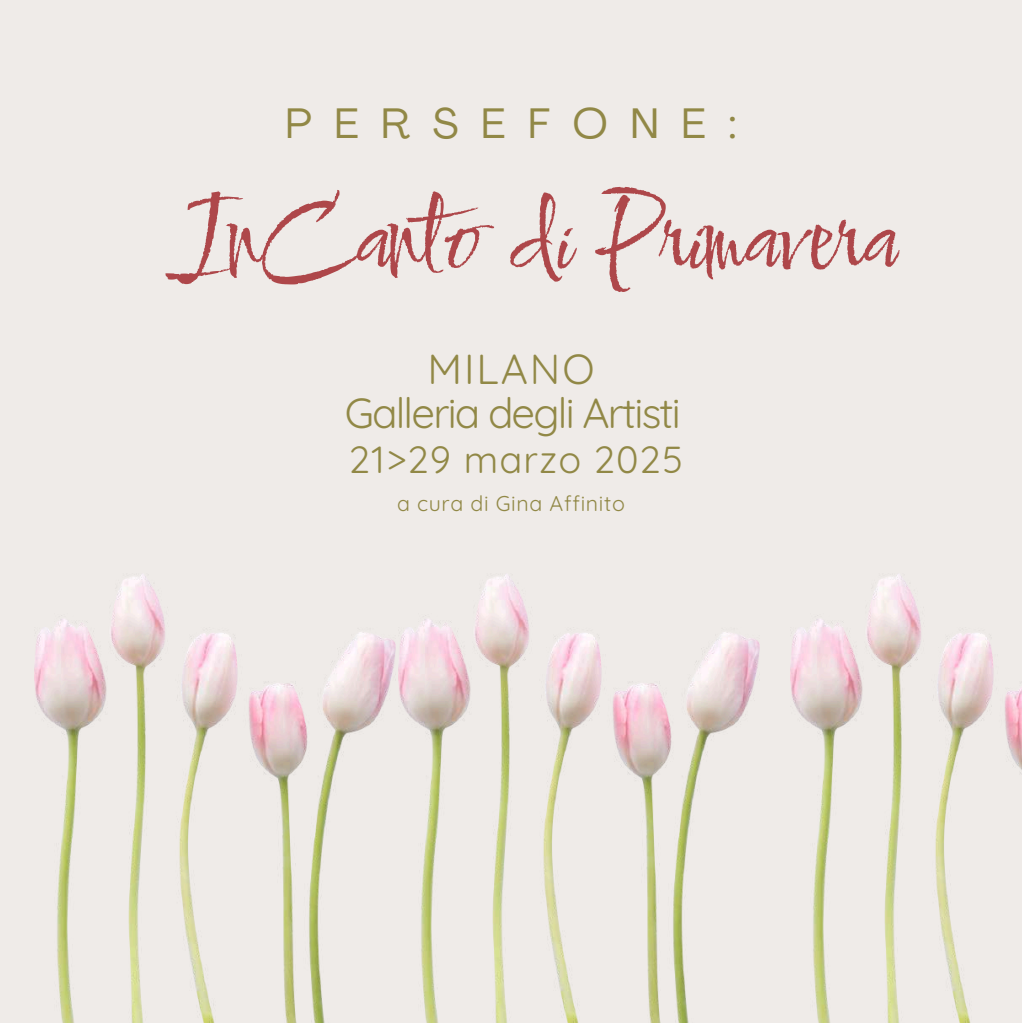
<style>
.page{position:relative;width:1022px;height:1023px;background:#fff}
.page>*{position:absolute;margin:0;border:0;box-sizing:border-box;transform-origin:0 0}
.t1{font:107.45px "Comforter Brush";color:#ae474a}
.t2{font:42px/43.8px "Quicksand";letter-spacing:-.045em;color:#918846;text-align:center}
.t3{font:42px "Agrandir";letter-spacing:.54em;color:#918846}
.t4{font:37.8px "Quicksand";letter-spacing:.03em;color:#918846}
.t5{font:21.35px "Quicksand";letter-spacing:.03em;color:#918846}
</style>
<div class="page">
<div style="left:0;top:0;width:1022px;height:1022px;background:#efebe8"></div>
<img style="left:35px;top:574px;width:361px;height:448px">
<img style="left:399px;top:574px;width:361px;height:448px">
<img style="left:790px;top:574px;width:232px;height:448px">
<p class="t3" style="left:285px;top:106px;width:453px">PERSEFONE:</p>
<h1 class="t1" style="left:184px;top:171px;width:711px">InCanto di Primavera</h1>
<p class="t2" style="left:345px;top:346px;width:337px">MILANO<br>Galleria degli Artisti</p>
<p class="t4" style="left:349px;top:435px;width:335px">21&gt;29 marzo 2025</p>
<p class="t5" style="left:397px;top:489px;width:229px">a cura di Gina Affinito</p>
</div>
